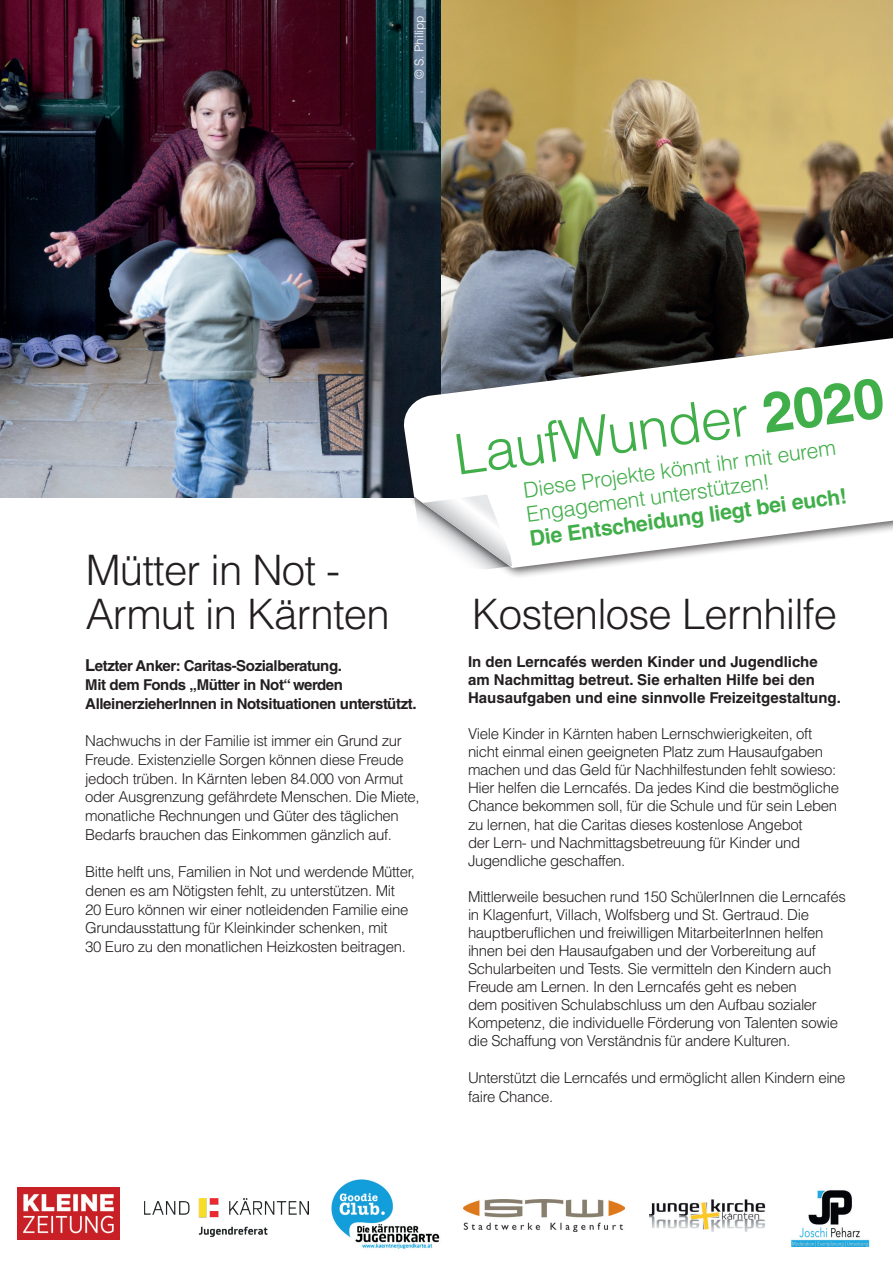
<style>
.page{position:relative;width:893px;height:1263px;background:#fff}
.page>*{position:absolute;margin:0;border:0;box-sizing:border-box;transform-origin:0 0}
.t1{font:300 56.1px "Helvetica LT Std";color:#40ae49}
.t2{font:300 42px/44.1px "Helvetica LT Std";letter-spacing:-.02em;color:#231f20}
.t3{font:300 21.3px/24.3px "Helvetica LT Std";color:#40ae49}
.t4{font:700 21.3px "Helvetica LT Std";color:#40ae49}
.t5{font:300 15px/18px "Helvetica LT Std";letter-spacing:-.025em;color:#231f20}
.t6{font:700 15px/18px "Helvetica LT Std";color:#231f20}
.t7{font:700 15px/18.8px "Helvetica LT Std";letter-spacing:-.02em;color:#231f20}
.t8{font:300 12px "Helvetica LT Std";color:#fff}
.s1{font-size:16.5px}
.s2{font-weight:700}
</style>
<div class="page">
<img style="left:440px;top:0;width:453px;height:328px">
<img style="left:0;top:0;width:440px;height:497px">
<div style="left:398px;top:328px;width:495px;height:251px;background:#231f20;opacity:.75"></div>
<svg style="left:402px;top:332px;width:491px;height:236px"></svg>
<svg style="left:414px;top:494px;width:98px;height:75px"></svg>
<img style="left:649px;top:1199px;width:117px;height:32px">
<img style="left:18px;top:1187px;width:101px;height:53px">
<img style="left:791px;top:1190px;width:78px;height:57px">
<img style="left:463px;top:1199px;width:161px;height:33px">
<img style="left:145px;top:1198px;width:164px;height:38px">
<img style="left:331px;top:1179px;width:109px;height:70px">
<p class="t8" style="left:412px;top:79px;width:65px;rotate:-90deg">© S. Philipp</p>
<h2 class="t2" style="left:86px;top:547px;width:306px">Mütter in Not -<br>Armut in Kärnten</h2>
<p class="t7" style="left:85px;top:656px;width:333px"><span class="s1">L</span>etzter Anker: Caritas-Sozialberatung.<br>Mit dem Fonds „Mütter in Not“ werden<br>AlleinerzieherInnen in Notsituationen unterstützt.</p>
<p class="t5" style="left:85px;top:731px;width:336px;line-height:18.8px">Nachwuchs in der Familie ist immer ein Grund zur Freude. Existenzielle Sorgen können diese Freude jedoch trüben. In Kärnten leben 84.000 von Armut oder Ausgrenzung gefährdete Menschen. Die Miete, monatliche Rechnungen und Güter des täglichen Bedarfs brauchen das Einkommen gänzlich auf.</p>
<p class="t5" style="left:85px;top:862px;width:331px;line-height:18.8px">Bitte helft uns, Familien in Not und werdende Mütter, denen es am Nötigsten fehlt, zu unterstützen. Mit<br>20 Euro können wir einer notleidenden Familie eine Grundausstattung für Kleinkinder schenken, mit<br>30 Euro zu den monatlichen Heizkosten beitragen.</p>
<h1 class="t1" style="left:450px;top:421px;width:435px;rotate:-8deg">LaufWunder <span class="s2">2020</span></h1>
<h3 class="t3" style="left:522px;top:478px;width:317px;rotate:-8deg">Diese Projekte könnt ihr mit eurem<br>Engagement unterstützen!</h3>
<h3 class="t4" style="left:528px;top:526px;width:321px;rotate:-8deg">Die Entscheidung liegt bei euch!</h3>
<h2 class="t2" style="left:472px;top:592px;width:367px">Kostenlose Lernhilfe</h2>
<p class="t6" style="left:468px;top:653px;width:374px">In den Lerncafés werden Kinder und Jugendliche am Nachmittag betreut. Sie erhalten Hilfe bei den<br>Hausaufgaben und eine sinnvolle Freizeitgestaltung.</p>
<p class="t5" style="left:468px;top:725px;width:373px">Viele Kinder in Kärnten haben Lernschwierigkeiten, oft nicht einmal einen geeigneten Platz zum Hausaufgaben machen und das Geld für Nachhilfestunden fehlt sowieso:<br>Hier helfen die Lerncafés. Da jedes Kind die bestmögliche Chance bekommen soll, für die Schule und für sein Leben zu lernen, hat die Caritas dieses kostenlose Angebot<br>der Lern- und Nachmittagsbetreuung für Kinder und Jugendliche geschaffen.</p>
<p class="t5" style="left:468px;top:887px;width:379px">Mittlerweile besuchen rund 150 SchülerInnen die Lerncafés in Klagenfurt, Villach, Wolfsberg und St. Gertraud. Die hauptberuflichen und freiwilligen MitarbeiterInnen helfen ihnen bei den Hausaufgaben und der Vorbereitung auf Schularbeiten und Tests. Sie vermitteln den Kindern auch Freude am Lernen. In den Lerncafés geht es neben<br>dem positiven Schulabschluss um den Aufbau sozialer Kompetenz, die individuelle Förderung von Talenten sowie die Schaffung von Verständnis für andere Kulturen.</p>
<p class="t5" style="left:468px;top:1068px;width:379px;line-height:18.8px">Unterstützt die Lerncafés und ermöglicht allen Kindern eine faire Chance.</p>
</div>
